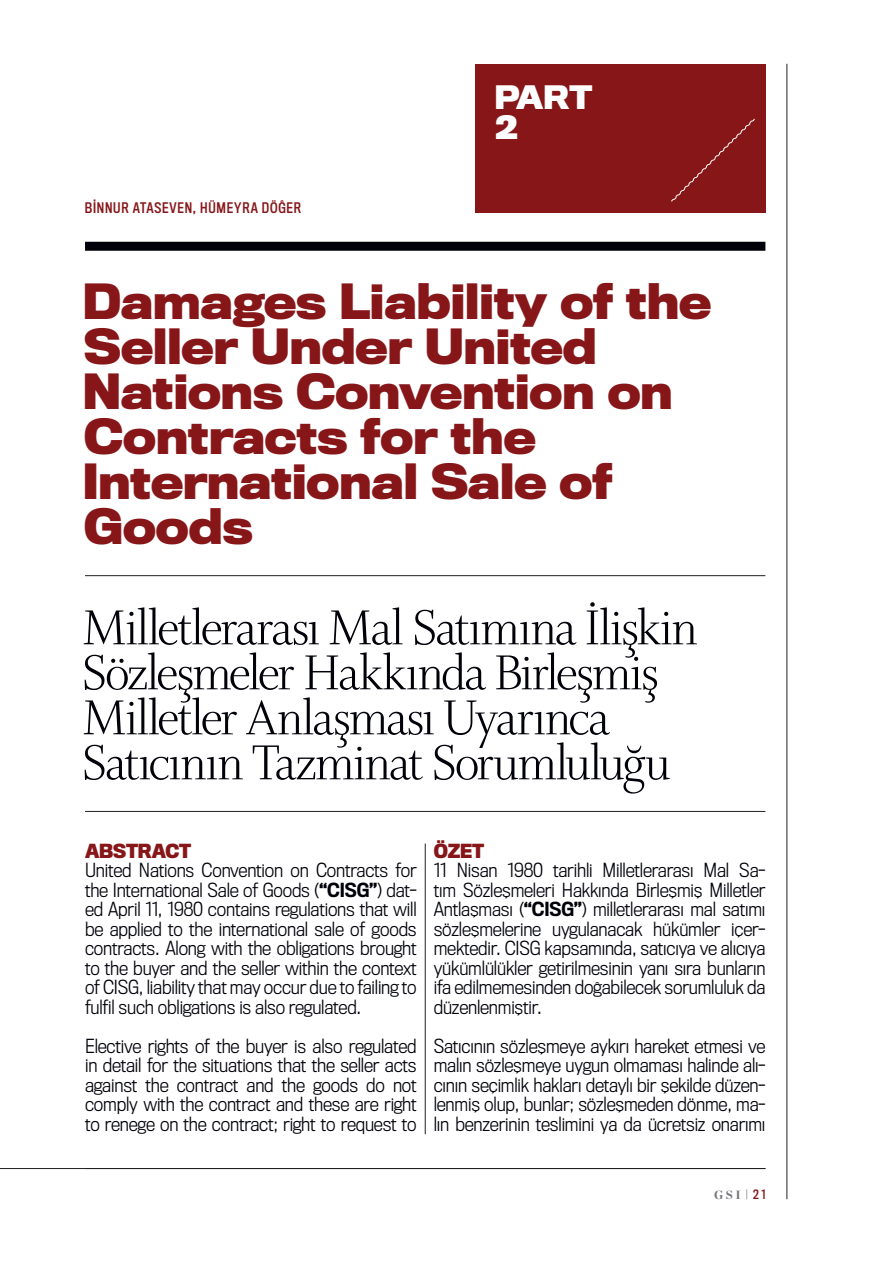
<style>
.page{position:relative;width:893px;height:1263px;background:#fff}
.page>*{position:absolute;margin:0;border:0;box-sizing:border-box;transform-origin:0 0}
.t1{font:300 52.5px "Whitman Display";letter-spacing:-.025em;color:#010209}
.t2{font:700 45px "Titling Gothic FB Normal";letter-spacing:-.015em;color:#871619}
.t3{font:700 30px "Titling Gothic FB Normal";color:#fff}
.t4{font:300 18px/19.5px "Titling Gothic FB Narrow";letter-spacing:-.01em;color:#010209;text-align:justify}
.t5{font:700 18px "Titling Gothic FB Narrow";letter-spacing:-.01em;color:#871619}
.t6{font:13.5px "Titling Gothic FB Cond Standard";letter-spacing:.055em;color:#871619}
.t7{font:900 12px "Chronicle Display";color:#76787b}
.s1{font-weight:500}
.s2{font-family:"Flama Condensed Basic";font-weight:400}
.s3{font-family:"Titling Gothic FB Cond Standard";font-weight:400;color:#871619}
</style>
<div class="page">
<hr style="left:787px;top:64px;width:1px;height:1135px;background:#231f20">
<hr style="left:0;top:1168px;width:765px;height:1px;background:#231f20">
<div style="left:85px;top:242px;width:680px;height:9px;background:#010209"></div>
<div style="left:475px;top:64px;width:290px;height:149px;background:#871619"></div>
<hr style="left:85px;top:811px;width:680px;height:1px;background:#231f20">
<svg style="left:671px;top:118px;width:84px;height:84px"></svg>
<hr style="left:85px;top:575px;width:680px;height:1px;background:#231f20">
<hr style="left:425px;top:843px;width:1px;height:291px;background:#231f20">
<p class="t6" style="left:85px;top:199px;width:218px">BINNUR ATASEVEN, HÜMEYRA DÖĞER</p>
<p class="t3" style="left:494px;top:76px;width:99px">PART</p>
<p class="t3" style="left:495px;top:106px;width:24px">2</p>
<p class="t2" style="left:82px;top:270px;width:631px">Damages Liability of the</p>
<p class="t2" style="left:84px;top:315px;width:514px">Seller Under United</p>
<p class="t2" style="left:82px;top:360px;width:592px">Nations Convention on</p>
<p class="t2" style="left:84px;top:405px;width:454px">Contracts for the</p>
<p class="t2" style="left:82px;top:450px;width:532px">International Sale of</p>
<p class="t2" style="left:84px;top:495px;width:171px">Goods</p>
<p class="t1" style="left:82px;top:598px;width:617px">Milletlerarası Mal Satımına İlişkin</p>
<p class="t1" style="left:82px;top:643px;width:579px">Sözleşmeler Hakkında Birleşmiş</p>
<p class="t1" style="left:82px;top:688px;width:529px">Milletler Anlaşması Uyarınca</p>
<p class="t1" style="left:82px;top:733px;width:590px">Satıcının Tazminat Sorumluluğu</p>
<p class="t5" style="left:85px;top:838px;width:108px">ABSTRACT</p>
<p class="t4" style="left:85px;top:861px;width:333px">United Nations Convention on Contracts for the International Sale of Goods (<span class="s1">“CISG”</span>) dat&shy;ed April 11, 1980 contains regulations that will be applied to the international sale of goods contracts. Along with the obligations brought to the buyer and the seller within the context of CISG, liability that may occur due to failing to fulfil such obligations is also regulated.</p>
<p class="t4" style="left:85px;top:1036px;width:333px">Elective rights of the buyer is also regulated in detail for the situations that the seller acts against the contract and the goods do not comply with the contract and these are right to renege on the contract; right to request to</p>
<p class="t5" style="left:434px;top:838px;width:52px">ÖZET</p>
<p class="t4" style="left:434px;top:861px;width:333px">11 Nisan 1980 tarihli Milletlerarası Mal Sa&shy;tım Sözleşmeleri Hakkında Birleşmiş Milletler Antlaşması (<span class="s1">“CISG”</span>) milletlerarası mal satımı sözleşmelerine uygulanacak hükümler içer&shy;mektedir. CISG kapsamında, satıcıya ve alıcıya yükümlülükler getirilmesinin yanı sıra bunların ifa edilmemesinden doğabilecek sorumluluk da düzenlenmiştir.</p>
<p class="t4" style="left:434px;top:1036px;width:333px">Satıcının sözleşmeye aykırı hareket etmesi ve malın sözleşmeye uygun olmaması halinde alı&shy;cının seçimlik hakları detaylı bir şekilde düzen&shy;lenmiş olup, bunlar; sözleşmeden dönme, ma&shy;lın benzerinin teslimini ya da ücretsiz onarımı</p>
<p class="t7" style="left:714px;top:1185px;width:53px">GSI <span class="s2">|</span> <span class="s3">21</span></p>
</div>
